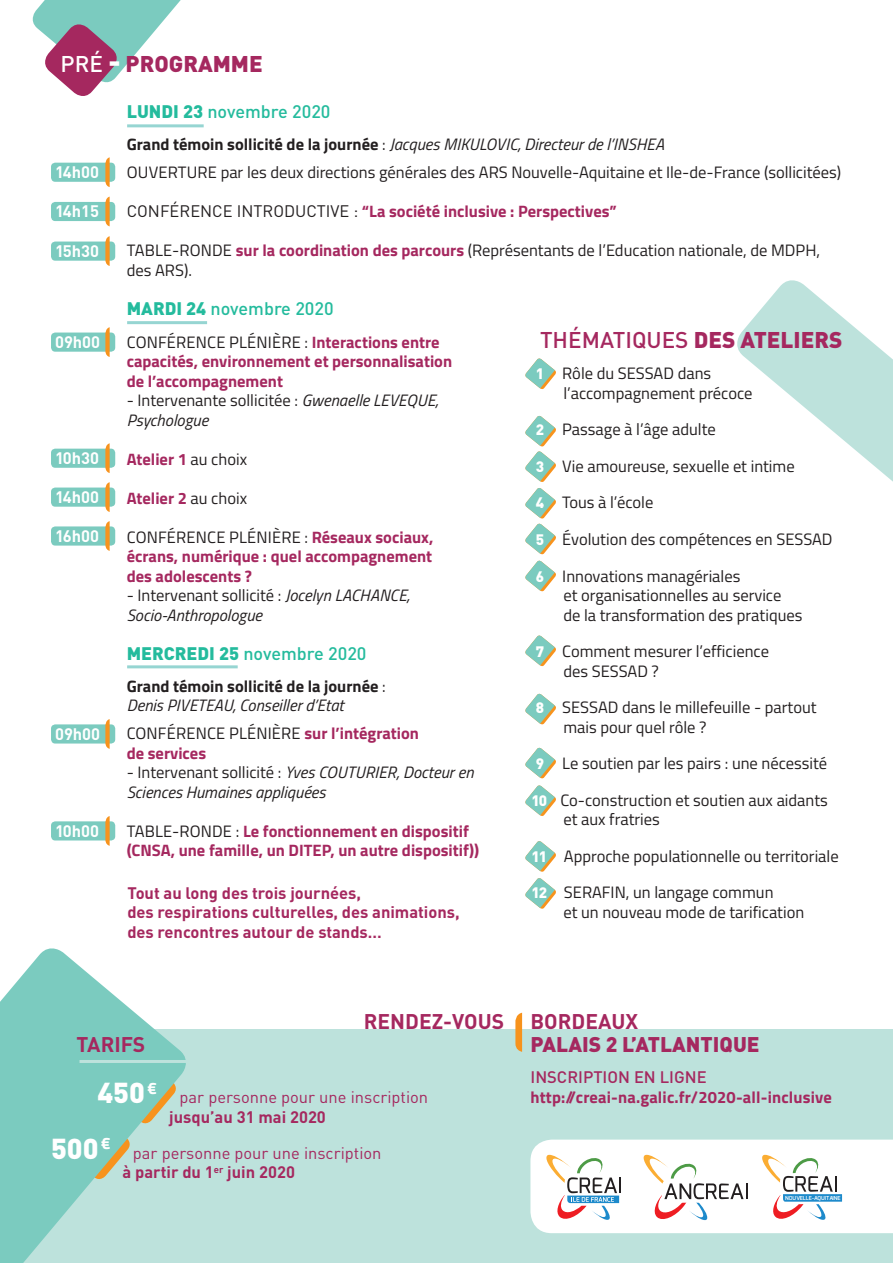
<style>
.page{position:relative;width:893px;height:1263px;background:#fff}
.page>*{position:absolute;margin:0;border:0;box-sizing:border-box;transform-origin:0 0}
.t1{font:900 28.5px "DIN";color:#fff}
.t2{font:500 22.5px "DIN";color:#a5285f}
.t3{font:900 22.5px "DIN";color:#a5285f}
.t4{font:700 21px "DIN";color:#a5285f}
.t5{font:900 21px "DIN";color:#a5285f}
.t6{font:500 18px "DIN";color:#24bb9d}
.t7{font:16.5px/19.5px "Titillium Web";color:#231f20}
.t8{font:700 16.5px/19.5px "Titillium Web";color:#a5285f}
.t9{font:italic 16.5px/19.5px "Titillium Web";color:#231f20}
.t10{font:700 16.5px/19.5px "DIN";color:#a5285f}
.t11{font:16.5px/19.5px "DIN";color:#a5285f}
.t12{font:700 16.5px/19.5px "Titillium Web";color:#231f20}
.t13{font:700 16.5px "DIN";color:#fff}
.t14{font:500 16.5px "DIN";color:#a5285f}
.t15{font:600 5.55px "Exo";color:#fff}
.s1{font-weight:500;color:#fff}
.s2{font-size:28.5px;color:#fff}
.s3{font-weight:900}
.s4{font-weight:700}
.s5{font-style:italic}
.s6{font-family:"DIN";font-weight:400;color:#231f20}
.s7{font-weight:700;color:#a5285f}
.s8{font-weight:400;color:#231f20}
.s9{font-style:normal}
.s10{font-weight:400}
.s11{font-weight:400;font-style:italic}
.s12{font-family:"DIN";font-weight:900;font-size:15px;color:#fff}
</style>
<div class="page">
<div style="left:0;top:1029px;width:893px;height:234px;background:#bde2dc"></div>
<svg style="left:0;top:948px;width:186px;height:315px;fill:#7bcbbf"></svg>
<svg style="left:32px;top:0;width:149px;height:96px"></svg>
<svg style="left:525px;top:841px;width:31px;height:68px"></svg>
<svg style="left:525px;top:635px;width:31px;height:32px"></svg>
<svg style="left:525px;top:693px;width:31px;height:32px"></svg>
<svg style="left:525px;top:747px;width:31px;height:69px"></svg>
<svg style="left:525px;top:358px;width:31px;height:32px"></svg>
<svg style="left:525px;top:415px;width:31px;height:177px"></svg>
<svg style="left:737px;top:280px;width:156px;height:202px"></svg>
<hr style="left:80px;top:1060px;width:136px;height:3px;background:#bde2dc">
<svg style="left:515px;top:1013px;width:7px;height:39px"></svg>
<svg style="left:530px;top:1139px;width:363px;height:94px;background:#eeeeed"></svg>
<div style="left:51px;top:202px;width:64px;height:19px;background:#7bcbbf;border-radius:4px"></div>
<svg style="left:105px;top:197px;width:5px;height:29px"></svg>
<div style="left:51px;top:242px;width:64px;height:19px;background:#7bcbbf;border-radius:4px"></div>
<svg style="left:105px;top:236px;width:5px;height:30px"></svg>
<div style="left:51px;top:333px;width:64px;height:19px;background:#7bcbbf;border-radius:4px"></div>
<svg style="left:105px;top:327px;width:5px;height:30px"></svg>
<div style="left:51px;top:724px;width:64px;height:19px;background:#7bcbbf;border-radius:4px"></div>
<svg style="left:105px;top:719px;width:5px;height:30px"></svg>
<div style="left:51px;top:449px;width:64px;height:19px;background:#7bcbbf;border-radius:4px"></div>
<svg style="left:105px;top:443px;width:5px;height:30px"></svg>
<div style="left:51px;top:821px;width:64px;height:19px;background:#7bcbbf;border-radius:4px"></div>
<svg style="left:105px;top:816px;width:5px;height:30px"></svg>
<div style="left:51px;top:487px;width:64px;height:20px;background:#7bcbbf;border-radius:4px"></div>
<svg style="left:105px;top:482px;width:5px;height:30px"></svg>
<div style="left:51px;top:526px;width:64px;height:20px;background:#7bcbbf;border-radius:4px"></div>
<svg style="left:105px;top:521px;width:5px;height:30px"></svg>
<div style="left:51px;top:163px;width:64px;height:19px;background:#7bcbbf;border-radius:4px"></div>
<svg style="left:105px;top:157px;width:5px;height:30px"></svg>
<hr style="left:127px;top:124px;width:77px;height:3px;background:#96d5d2">
<hr style="left:127px;top:321px;width:80px;height:3px;background:#96d5d2">
<hr style="left:127px;top:665px;width:111px;height:3px;background:#96d5d2">
<h2 class="t3" style="left:61px;top:49px;width:204px"><span class="s1">PRÉ</span> <span class="s2">-</span> PROGRAMME</h2>
<p class="t13" style="left:55px;top:161px;width:45px">14h00</p>
<p class="t13" style="left:55px;top:201px;width:45px">14h15</p>
<p class="t13" style="left:55px;top:240px;width:45px">15h30</p>
<p class="t13" style="left:55px;top:331px;width:46px">09h00</p>
<p class="t13" style="left:55px;top:447px;width:45px">10h30</p>
<p class="t13" style="left:55px;top:486px;width:45px">14h00</p>
<p class="t13" style="left:55px;top:525px;width:45px">16h00</p>
<p class="t13" style="left:55px;top:723px;width:46px">09h00</p>
<p class="t13" style="left:55px;top:820px;width:45px">10h00</p>
<p class="t6" style="left:127px;top:100px;width:205px"><span class="s3">LUNDI 23</span> novembre 2020</p>
<p class="t7" style="left:127px;top:130px;width:716px;line-height:28px"><span class="s4">Grand témoin sollicité de la journée</span> : <span class="s5">Jacques MIKULOVIC, Directeur de l’INSHEA<br></span>OUVERTURE par les deux directions générales des ARS Nouvelle-Aquitaine et Ile-de-France (sollicitées)</p>
<p class="t8" style="left:127px;top:201px;width:492px"><span class="s6">CONFÉRENCE INTRODUCTIVE :</span> “La société inclusive : Perspectives”</p>
<p class="t7" style="left:127px;top:240px;width:695px">TABLE-RONDE <span class="s7">sur la coordination des parcours</span> (Représentants de l’Education nationale, de MDPH, des ARS).</p>
<p class="t6" style="left:127px;top:297px;width:208px"><span class="s3">MARDI 24</span> novembre 2020</p>
<p class="t8" style="left:127px;top:331px;width:327px"><span class="s8">CONFÉRENCE PLÉNIÈRE :</span> Interactions entre capacités, environnement et personnalisation de l’accompagnement</p>
<p class="t9" style="left:127px;top:390px;width:313px"><span class="s9">- Intervenante sollicitée :</span> Gwenaelle LEVEQUE,<br>Psychologue</p>
<p class="t8" style="left:127px;top:448px;width:122px">Atelier 1 <span class="s8">au choix</span></p>
<p class="t8" style="left:127px;top:487px;width:122px">Atelier 2 <span class="s8">au choix</span></p>
<p class="t8" style="left:127px;top:526px;width:308px;text-align:justify"><span class="s8">CONFÉRENCE PLÉNIÈRE :</span> Réseaux sociaux, écrans, numérique : quel accompagnement des adolescents ?</p>
<p class="t9" style="left:127px;top:585px;width:285px"><span class="s9">- Intervenant sollicité :</span> Jocelyn LACHANCE,<br>Socio-Anthropologue</p>
<p class="t6" style="left:127px;top:642px;width:241px"><span class="s3">MERCREDI 25</span> novembre 2020</p>
<p class="t12" style="left:127px;top:675px;width:261px">Grand témoin sollicité de la journée <span class="s10">:<br></span><span class="s11">Denis PIVETEAU, Conseiller d’Etat</span></p>
<p class="t8" style="left:127px;top:723px;width:294px"><span class="s8">CONFÉRENCE PLÉNIÈRE</span> sur l’intégration de services</p>
<p class="t9" style="left:127px;top:762px;width:348px"><span class="s9">- Intervenant sollicité :</span> Yves COUTURIER, Docteur en<br>Sciences Humaines appliquées</p>
<p class="t8" style="left:127px;top:820px;width:354px"><span class="s8">TABLE-RONDE :</span> Le fonctionnement en dispositif (CNSA, une famille, un DITEP, un autre dispositif))</p>
<p class="t10" style="left:127px;top:882px;width:334px">Tout au long des trois journées,<br>des respirations culturelles, des animations, des rencontres autour de stands…</p>
<h2 class="t2" style="left:540px;top:325px;width:304px">THÉMATIQUES <span class="s3">DES ATELIERS</span></h2>
<p class="t7" style="left:563px;top:363px;width:191px;text-indent:-28px"><span class="s12">1</span> Rôle du SESSAD dans l’accompagnement précoce</p>
<p class="t7" style="left:536px;top:419px;width:182px"><span class="s12">2</span> Passage à l’âge adulte</p>
<p class="t7" style="left:536px;top:456px;width:260px"><span class="s12">3</span> Vie amoureuse, sexuelle et intime</p>
<p class="t7" style="left:536px;top:492px;width:119px"><span class="s12">4</span> Tous à l’école</p>
<p class="t7" style="left:536px;top:529px;width:298px"><span class="s12">5</span> Évolution des compétences en SESSAD</p>
<p class="t7" style="left:563px;top:565px;width:240px;text-indent:-28px"><span class="s12">6</span> Innovations managériales<br>et organisationnelles au service de la transformation des pratiques</p>
<p class="t7" style="left:563px;top:641px;width:207px;text-indent:-28px"><span class="s12">7</span> Comment mesurer l’efficience des SESSAD ?</p>
<p class="t7" style="left:563px;top:697px;width:255px;text-indent:-28px"><span class="s12">8</span> SESSAD dans le millefeuille - partout mais pour quel rôle ?</p>
<p class="t7" style="left:536px;top:753px;width:293px"><span class="s12">9</span> Le soutien par les pairs : une nécessité</p>
<p class="t7" style="left:563px;top:789px;width:266px;text-indent:-32px"><span class="s12">10</span> Co-construction et soutien aux aidants et aux fratries</p>
<p class="t7" style="left:531px;top:845px;width:309px"><span class="s12">11</span> Approche populationnelle ou territoriale</p>
<p class="t7" style="left:563px;top:882px;width:242px;text-indent:-32px"><span class="s12">12</span> SERAFIN, un langage commun<br>et un nouveau mode de tarification</p>
<p class="t4" style="left:77px;top:1030px;width:70px">TARIFS</p>
<p class="t4" style="left:364px;top:1008px;width:142px">RENDEZ-VOUS</p>
<h1 class="t1" style="left:97px;top:1074px;width:61px">450 <sup>€</sup></h1>
<p class="t11" style="left:180px;top:1087px;width:250px">par personne pour une inscription</p>
<p class="t10" style="left:169px;top:1106px;width:158px">jusqu’au 31 mai 2020</p>
<h1 class="t1" style="left:51px;top:1129px;width:61px">500 <sup>€</sup></h1>
<p class="t11" style="left:122px;top:1143px;width:261px;text-indent:10px">par personne pour une inscription <span class="s4">à partir du 1</span><sup>er</sup> <span class="s4">juin 2020</span></p>
<p class="t4" style="left:530px;top:1008px;width:109px">BORDEAUX</p>
<p class="t5" style="left:530px;top:1030px;width:231px">PALAIS 2 L’ATLANTIQUE</p>
<p class="t14" style="left:530px;top:1067px;width:178px">INSCRIPTION EN LIGNE</p>
<p class="t8" style="left:530px;top:1086px;width:303px">http://creai-na.galic.fr/2020-all-inclusive</p>
<p class="t15" style="left:785px;top:1194px;width:57px">NOUVELLE-AQUITAINE</p>
</div>
